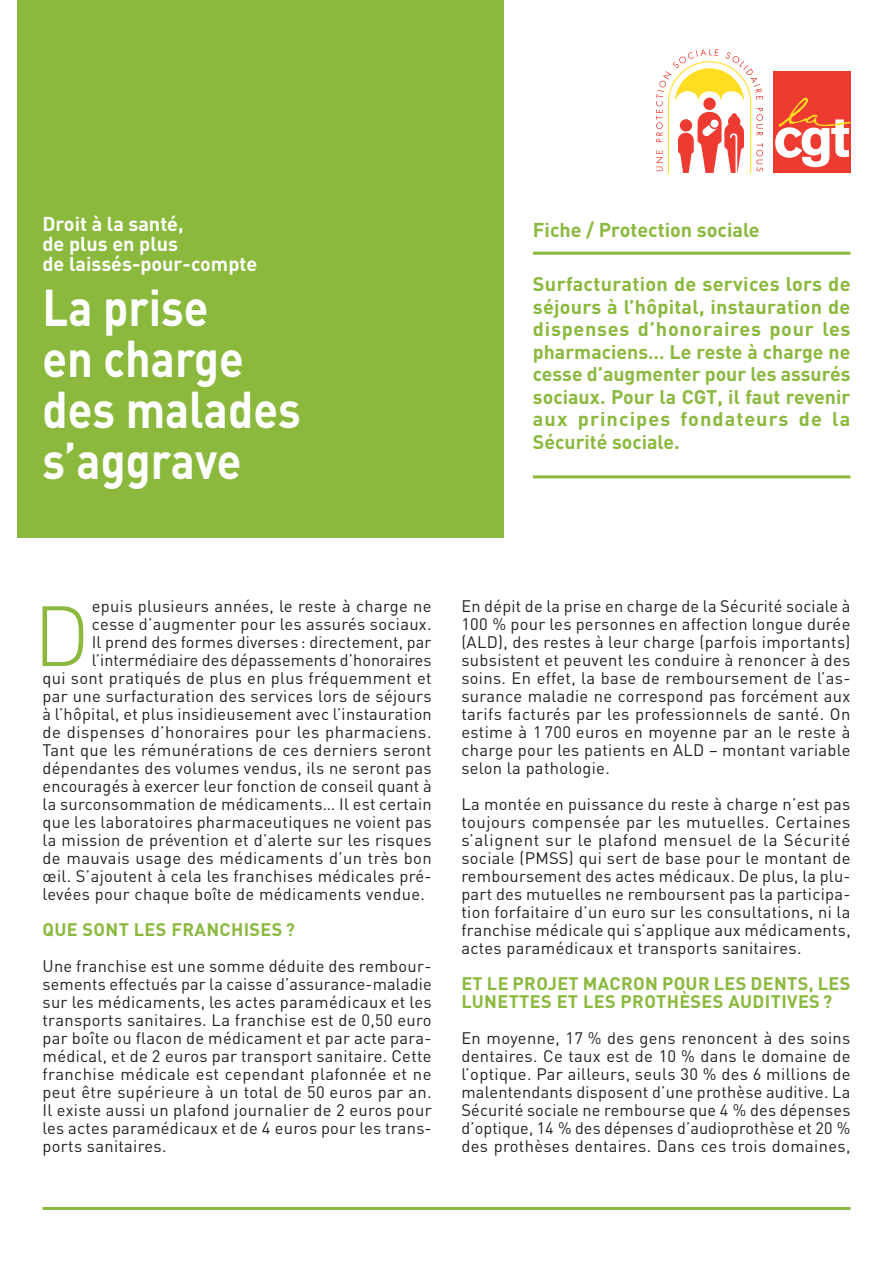
<style>
.page{position:relative;width:893px;height:1263px;background:#fff}
.page>*{position:absolute;margin:0;border:0;box-sizing:border-box;transform-origin:0 0}
.t1{font:300 84px "DIN";color:#8bb93e}
.t2{font:700 51px/51px "DIN";color:#fff;scale:.89 1}
.t3{font:700 19.8px/19.8px "DIN";color:#fff}
.t4{font:700 19.8px "DIN";color:#8bb93e}
.t5{font:700 19.5px/22.5px "DIN";letter-spacing:.04em;color:#8bb93e;text-align:justify}
.t6{font:700 18px/18px "DIN";letter-spacing:.02em;color:#8bb93e}
.t7{font:16.5px/18px "DIN";letter-spacing:.02em;color:#231f20;text-align:justify}
</style>
<div class="page">
<div style="left:17px;top:0;width:486px;height:538px;background:#8bb93e"></div>
<hr style="left:43px;top:1207px;width:807px;height:3px;background:#8bb93e">
<hr style="left:533px;top:475px;width:317px;height:3px;background:#8bb93e">
<hr style="left:533px;top:252px;width:317px;height:3px;background:#8bb93e">
<svg style="left:656px;top:49px;width:107px;height:124px"></svg>
<div style="left:773px;top:71px;width:77px;height:102px;background:#ee3b32"></div>
<svg style="left:775px;top:98px;width:75px;height:69px"></svg>
<p class="t3" style="left:43px;top:213px;width:216px">Droit à la santé,<br>de plus en plus<br>de laissés-pour-compte</p>
<h2 class="t2" style="left:43px;top:280px;width:292px">La prise<br>en charge des malades s’aggrave</h2>
<p class="t4" style="left:533px;top:217px;width:228px">Fiche / Protection sociale</p>
<p class="t5" style="left:533px;top:272px;width:319px">Surfacturation de services lors de séjours à l’hôpital, instauration de dispenses d’honoraires pour les pharmaciens… Le reste à charge ne cesse d’augmenter pour les assurés sociaux. Pour la CGT, il faut revenir aux principes fondateurs de la Sécurité sociale.</p>
<h1 class="t1" style="left:33px;top:584px;width:58px">D</h1>
<p class="t7" style="left:92px;top:597px;width:341px">epuis plusieurs années, le reste à charge ne</p>
<p class="t7" style="left:92px;top:615px;width:341px">cesse d’augmenter pour les assurés sociaux.</p>
<p class="t7" style="left:92px;top:633px;width:341px">Il prend des formes diverses : directement, par</p>
<p class="t7" style="left:92px;top:651px;width:341px">l’intermédiaire des dépassements d’honoraires</p>
<p class="t7" style="left:43px;top:669px;width:391px">qui sont pratiqués de plus en plus fréquemment et</p>
<p class="t7" style="left:43px;top:687px;width:391px">par une surfacturation des services lors de séjours</p>
<p class="t7" style="left:43px;top:705px;width:391px">à l’hôpital, et plus insidieusement avec l’instauration</p>
<p class="t7" style="left:43px;top:723px;width:390px">de dispenses d’honoraires pour les pharmaciens.</p>
<p class="t7" style="left:43px;top:741px;width:391px">Tant que les rémunérations de ces derniers seront</p>
<p class="t7" style="left:43px;top:759px;width:391px">dépendantes des volumes vendus, ils ne seront pas</p>
<p class="t7" style="left:43px;top:777px;width:391px">encouragés à exercer leur fonction de conseil quant à</p>
<p class="t7" style="left:43px;top:795px;width:391px">la surconsommation de médicaments… Il est certain</p>
<p class="t7" style="left:43px;top:813px;width:391px">que les laboratoires pharmaceutiques ne voient pas</p>
<p class="t7" style="left:43px;top:831px;width:391px">la mission de prévention et d’alerte sur les risques</p>
<p class="t7" style="left:43px;top:849px;width:391px">de mauvais usage des médicaments d’un très bon</p>
<p class="t7" style="left:43px;top:867px;width:391px">œil. S’ajoutent à cela les franchises médicales pré-</p>
<p class="t7" style="left:43px;top:885px;width:384px">levées pour chaque boîte de médicaments vendue.</p>
<p class="t6" style="left:43px;top:920px;width:254px">QUE SONT LES FRANCHISES ?</p>
<p class="t7" style="left:43px;top:957px;width:391px">Une franchise est une somme déduite des rembour&shy;sements effectués par la caisse d’assurance-maladie sur les médicaments, les actes paramédicaux et les transports sanitaires. La franchise est de 0,50 euro par boîte ou flacon de médicament et par acte para&shy;médical, et de 2 euros par transport sanitaire. Cette franchise médicale est cependant plafonnée et ne peut être supérieure à un total de 50 euros par an.<br>Il existe aussi un plafond journalier de 2 euros pour les actes paramédicaux et de 4 euros pour les trans&shy;ports sanitaires.</p>
<p class="t7" style="left:461px;top:597px;width:391px">En dépit de la prise en charge de la Sécurité sociale à 100 % pour les personnes en affection longue durée (ALD), des restes à leur charge (parfois importants) subsistent et peuvent les conduire à renoncer à des soins. En effet, la base de remboursement de l’as&shy;surance maladie ne correspond pas forcément aux tarifs facturés par les professionnels de santé. On estime à 1 700 euros en moyenne par an le reste à charge pour les patients en ALD – montant variable selon la pathologie.</p>
<p class="t7" style="left:461px;top:795px;width:391px">La montée en puissance du reste à charge n’est pas toujours compensée par les mutuelles. Certaines s’alignent sur le plafond mensuel de la Sécurité sociale (PMSS) qui sert de base pour le montant de remboursement des actes médicaux. De plus, la plu&shy;part des mutuelles ne remboursent pas la participa&shy;tion forfaitaire d’un euro sur les consultations, ni la franchise médicale qui s’applique aux médicaments, actes paramédicaux et transports sanitaires.</p>
<p class="t6" style="left:461px;top:974px;width:391px">ET LE PROJET MACRON POUR LES DENTS, LES<br>LUNETTES ET LES PROTHÈSES AUDITIVES ?</p>
<p class="t7" style="left:461px;top:1029px;width:391px">En moyenne, 17 % des gens renoncent à des soins dentaires. Ce taux est de 10 % dans le domaine de l’optique. Par ailleurs, seuls 30 % des 6 millions de malentendants disposent d’une prothèse auditive. La Sécurité sociale ne rembourse que 4 % des dépenses d’optique, 14 % des dépenses d’audioprothèse et 20 % des prothèses dentaires. Dans ces trois domaines,</p>
</div>
